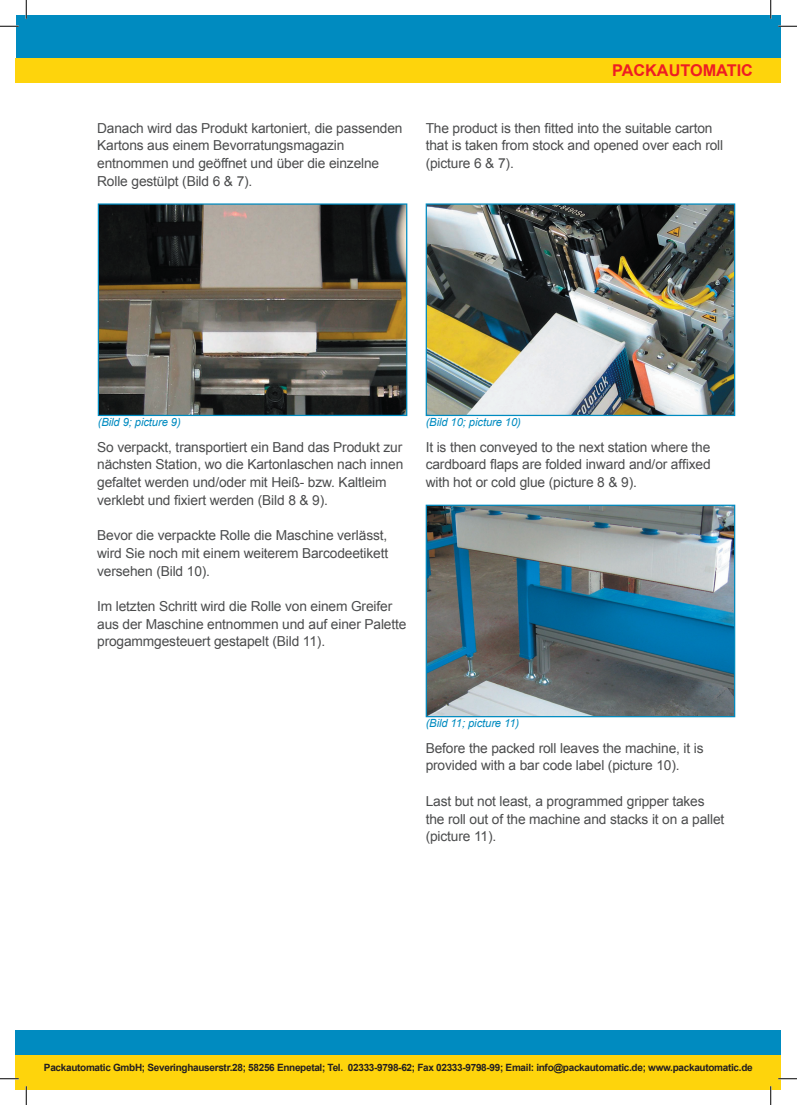
<style>
.page{position:relative;width:797px;height:1105px;background:#fff}
.page>*{position:absolute;margin:0;border:0;box-sizing:border-box;transform-origin:0 0}
.t1{font:700 16.25px "Arial";color:#ee1d23}
.t2{font:13.75px/17.8px "Arial";letter-spacing:-.01em;color:#4b4c4d}
.t3{font:italic 11.25px "Arial";letter-spacing:-.01em;color:#008bc0}
.t4{font:700 10px "Arial";letter-spacing:-.03em;color:#231f20}
</style>
<div class="page">
<div style="left:16px;top:1055px;width:765px;height:34px;background:#fed40c"></div>
<div style="left:16px;top:1030px;width:765px;height:25px;background:#008bc0"></div>
<div style="left:16px;top:58px;width:765px;height:25px;background:#fed40c"></div>
<div style="left:16px;top:16px;width:764px;height:42px;background:#008bc0"></div>
<img style="left:100px;top:205px;width:305px;height:209px">
<div style="left:98px;top:203px;width:309px;height:213px;border:1px solid #008bc0"></div>
<img style="left:427px;top:205px;width:306px;height:209px">
<div style="left:425px;top:203px;width:310px;height:213px;border:1px solid #008bc0"></div>
<img style="left:427px;top:507px;width:306px;height:208px">
<div style="left:425px;top:505px;width:310px;height:212px;border:1px solid #008bc0"></div>
<svg style="left:0;top:25px;width:19px;height:2px"></svg>
<svg style="left:778px;top:25px;width:19px;height:2px"></svg>
<svg style="left:0;top:1078px;width:19px;height:1px"></svg>
<svg style="left:778px;top:1078px;width:19px;height:1px"></svg>
<svg style="left:25px;top:0;width:2px;height:19px"></svg>
<svg style="left:25px;top:1086px;width:2px;height:19px"></svg>
<svg style="left:770px;top:0;width:1px;height:19px"></svg>
<svg style="left:770px;top:1086px;width:1px;height:19px"></svg>
<p class="t2" style="left:97px;top:119px;width:307px">Danach wird das Produkt kartoniert, die passenden Kartons aus einem Bevorratungsmagazin entnommen und geöffnet und über die einzelne Rolle gestülpt (Bild 6 &amp; 7).</p>
<p class="t1" style="left:612px;top:62px;width:142px">PACKAUTOMATIC</p>
<p class="t2" style="left:425px;top:119px;width:299px">The product is then fitted into the suitable carton that is taken from stock and opened over each roll (picture 6 &amp; 7).</p>
<p class="t3" style="left:98px;top:416px;width:85px">(Bild 9; picture 9)</p>
<p class="t3" style="left:425px;top:416px;width:97px">(Bild 10; picture 10)</p>
<p class="t2" style="left:97px;top:438px;width:308px">So verpackt, transportiert ein Band das Produkt zur nächsten Station, wo die Kartonlaschen nach innen gefaltet werden und/oder mit Heiß- bzw. Kaltleim verklebt und fixiert werden (Bild 8 &amp; 9).</p>
<p class="t2" style="left:97px;top:526px;width:292px;text-align:justify">Bevor die verpackte Rolle die Maschine verlässt, wird Sie noch mit einem weiterem Barcodeetikett versehen (Bild 10).</p>
<p class="t2" style="left:97px;top:597px;width:311px">Im letzten Schritt wird die Rolle von einem Greifer aus der Maschine entnommen und auf einer Palette progammgesteuert gestapelt (Bild 11).</p>
<p class="t2" style="left:425px;top:438px;width:286px;text-align:justify">It is then conveyed to the next station where the cardboard flaps are folded inward and/or affixed with hot or cold glue (picture 8 &amp; 9).</p>
<p class="t3" style="left:425px;top:717px;width:95px">(Bild 11; picture 11)</p>
<p class="t2" style="left:425px;top:739px;width:279px">Before the packed roll leaves the machine, it is provided with a bar code label (picture 10).</p>
<p class="t2" style="left:425px;top:792px;width:300px">Last but not least, a programmed gripper takes the roll out of the machine and stacks it on a pallet (picture 11).</p>
<p class="t4" style="left:44px;top:1062px;width:710px">Packautomatic GmbH; Severinghauserstr.28; 58256 Ennepetal; Tel. 02333-9798-62; Fax 02333-9798-99; Email: info@packautomatic.de; www.packautomatic.de</p>
</div>
